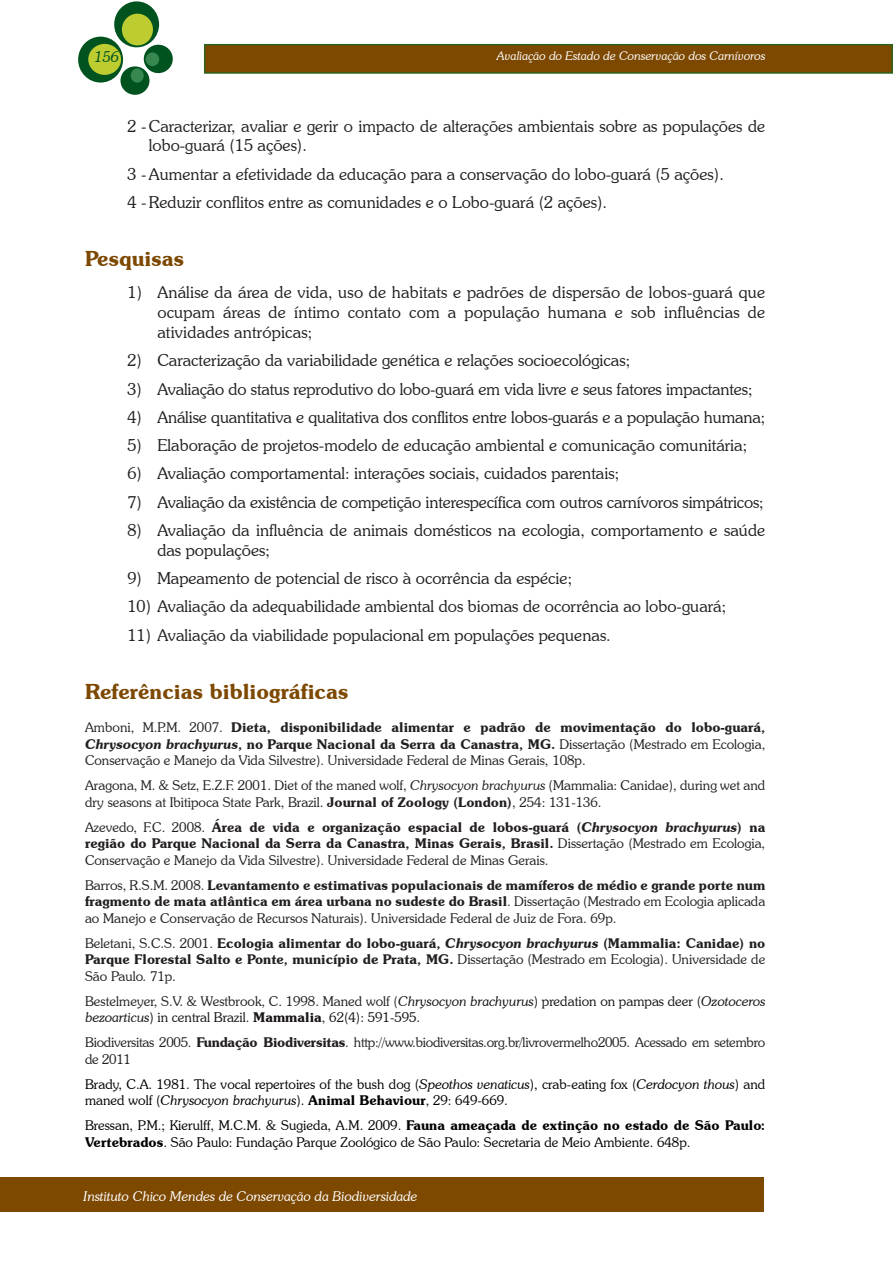
<style>
.page{position:relative;width:893px;height:1263px;background:#fff}
.page>*{position:absolute;margin:0;border:0;box-sizing:border-box;transform-origin:0 0}
.t1{font:600 21px "Souvenir IT Cby BT";color:#7d4800}
.t2{font:300 16.5px/19.8px "Souvenir IT Cby BT";color:#231f20}
.t3{font:italic 300 15px "Souvenir IT Cby BT";color:#00531e}
.t4{font:300 13.5px/16.5px "Souvenir IT Cby BT";color:#231f20;text-align:justify}
.t5{font:300 13.5px/16.5px "Souvenir IT Cby BT";color:#000}
.t6{font:600 13.5px/16.5px "Souvenir IT Cby BT";color:#231f20;text-align:justify}
.t7{font:300 13.5px/16.5px "Souvenir IT Cby BT";color:#171316}
.t8{font:300 13.5px/16.5px "Souvenir IT Cby BT";letter-spacing:-.02em;color:#231f20}
.t9{font:italic 300 13.5px "Souvenir IT Cby BT";color:#fff}
.t10{font:italic 300 12px "Souvenir IT Cby BT";color:#fff}
.s1{font-weight:600}
.s2{font-weight:600;font-style:italic}
.s3{font-style:italic}
.s4{font-weight:300}
.s5{color:#231f20}
</style>
<div class="page">
<div style="left:205px;top:45px;width:687px;height:28px;background:#7d4800"></div>
<div style="left:204px;top:44px;width:689px;height:30px;border:2px solid #2d631a"></div>
<div style="left:114px;top:1px;width:45px;height:46px;background:#00531e;border-radius:50%"></div>
<div style="left:78px;top:37px;width:45px;height:46px;background:#00531e;border-radius:50%"></div>
<div style="left:144px;top:45px;width:29px;height:28px;background:#00531e;border-radius:50%"></div>
<div style="left:120px;top:66px;width:30px;height:29px;background:#00531e;border-radius:50%"></div>
<div style="left:122px;top:14px;width:31px;height:31px;background:#bdcd31;border-radius:50%"></div>
<div style="left:88px;top:44px;width:33px;height:31px;background:#bdcd31;border-radius:50%"></div>
<div style="left:146px;top:52px;width:13px;height:14px;background:#388750;border-radius:50%"></div>
<div style="left:131px;top:68px;width:13px;height:15px;background:#388750;border-radius:50%"></div>
<div style="left:0;top:1178px;width:764px;height:34px;background:#7d4800"></div>
<p class="t3" style="left:94px;top:48px;width:26px">156</p>
<p class="t10" style="left:497px;top:49px;width:270px">Avaliação do Estado de Conservação dos Carnívoros</p>
<p class="t2" style="left:149px;top:116px;width:618px;text-indent:-21px">2 -Caracterizar, avaliar e gerir o impacto de alterações ambientais sobre as populações de lobo-guará (15 ações).</p>
<p class="t2" style="left:128px;top:159px;width:598px;line-height:28.3px">3 -Aumentar a efetividade da educação para a conservação do lobo-guará (5 ações).<br>4 -Reduzir conflitos entre as comunidades e o Lobo-guará (2 ações).</p>
<p class="t1" style="left:85px;top:245px;width:101px">Pesquisas</p>
<p class="t2" style="left:157px;top:282px;width:609px;text-align:justify;text-indent:-30px">1) Análise da área de vida, uso de habitats e padrões de dispersão de lobos-guará que ocupam áreas de íntimo contato com a população humana e sob influências de atividades antrópicas;</p>
<p class="t2" style="left:128px;top:350px;width:504px">2) Caracterização da variabilidade genética e relações socioecológicas;</p>
<p class="t2" style="left:128px;top:379px;width:626px">3) Avaliação do status reprodutivo do lobo-guará em vida livre e seus fatores impactantes;</p>
<p class="t2" style="left:128px;top:407px;width:639px">4) Análise quantitativa e qualitativa dos conflitos entre lobos-guarás e a população humana;</p>
<p class="t2" style="left:128px;top:435px;width:621px">5) Elaboração de projetos-modelo de educação ambiental e comunicação comunitária;</p>
<p class="t2" style="left:128px;top:463px;width:493px">6) Avaliação comportamental: interações sociais, cuidados parentais;</p>
<p class="t2" style="left:128px;top:492px;width:638px">7) Avaliação da existência de competição interespecífica com outros carnívoros simpátricos;</p>
<p class="t2" style="left:157px;top:520px;width:609px;text-indent:-30px">8) Avaliação da influência de animais domésticos na ecologia, comportamento e saúde das populações;</p>
<p class="t2" style="left:128px;top:568px;width:446px">9) Mapeamento de potencial de risco à ocorrência da espécie;</p>
<p class="t2" style="left:128px;top:596px;width:600px">10) Avaliação da adequabilidade ambiental dos biomas de ocorrência ao lobo-guará;</p>
<p class="t2" style="left:128px;top:625px;width:485px">11) Avaliação da viabilidade populacional em populações pequenas.</p>
<p class="t1" style="left:85px;top:678px;width:265px">Referências bibliográficas</p>
<p class="t4" style="left:85px;top:719px;width:682px">Amboni, M.P.M. 2007. <span class="s1">Dieta, disponibilidade alimentar e padrão de movimentação do lobo-guará, </span><span class="s2">Chrysocyon brachyurus</span><span class="s1">, no Parque Nacional da Serra da Canastra, MG.</span> Dissertação (Mestrado em Ecologia, Conservação e Manejo da Vida Silvestre). Universidade Federal de Minas Gerais, 108p.</p>
<p class="t4" style="left:85px;top:777px;width:682px">Aragona, M. &amp; Setz, E.Z.F. 2001. Diet of the maned wolf, <span class="s3">Chrysocyon brachyurus</span> (Mammalia: Canidae), during wet and dry seasons at Ibitipoca State Park, Brazil. <span class="s1">Journal of Zoology (London)</span>, 254: 131-136.</p>
<p class="t4" style="left:85px;top:818px;width:682px">Azevedo, F.C. 2008. <span class="s1">Área de vida e organização espacial de lobos-guará (</span><span class="s2">Chrysocyon brachyurus</span><span class="s1">) na região do Parque Nacional da Serra da Canastra, Minas Gerais, Brasil.</span> Dissertação (Mestrado em Ecologia, Conservação e Manejo da Vida Silvestre). Universidade Federal de Minas Gerais.</p>
<p class="t4" style="left:85px;top:876px;width:682px">Barros, R.S.M. 2008. <span class="s1">Levantamento e estimativas populacionais de mamíferos de médio e grande porte num fragmento de mata atlântica em área urbana no sudeste do Brasil</span>. Dissertação (Mestrado em Ecologia aplicada ao Manejo e Conservação de Recursos Naturais). Universidade Federal de Juiz de Fora. 69p.</p>
<p class="t6" style="left:85px;top:934px;width:682px"><span class="s4">Beletani, S.C.S. 2001.</span> Ecologia alimentar do lobo-guará, <span class="s3">Chrysocyon brachyurus</span> (Mammalia: Canidae) no Parque Florestal Salto e Ponte, município de Prata, MG. <span class="s4">Dissertação (Mestrado em Ecologia). Universidade de São Paulo. 71p.</span></p>
<p class="t7" style="left:85px;top:992px;width:682px"><span class="s5">Bestelmeyer, S.V. &amp; Westbrook, C. 1998. Maned wolf (</span><span class="s3">Chrysocyon brachyurus</span>) predation on pampas deer (<span class="s3">Ozotoceros bezoarticus</span>) in central Brazil. <span class="s1">Mammalia</span>, 62(4): 591-595.</p>
<p class="t8" style="left:85px;top:1034px;width:682px">Biodiversitas 2005. <span class="s1">Fundação Biodiversitas</span>. http://www.biodiversitas.org.br/livrovermelho2005. Acessado em setembro de 2011</p>
<p class="t5" style="left:85px;top:1075px;width:682px">Brady, C.A. 1981. The vocal repertoires of the bush dog (<span class="s3">Speothos venaticus</span>), crab-eating fox (<span class="s3">Cerdocyon thous</span>) and maned wolf (<span class="s3">Chrysocyon brachyurus</span>). <span class="s1">Animal Behaviour</span>, 29: 649-669.</p>
<p class="t5" style="left:85px;top:1117px;width:682px">Bressan, P.M.; Kierulff, M.C.M. &amp; Sugieda, A.M. 2009. <span class="s1">Fauna ameaçada de extinção no estado de São Paulo:<br>Vertebrados</span>. São Paulo: Fundação Parque Zoológico de São Paulo: Secretaria de Meio Ambiente. 648p.</p>
<p class="t9" style="left:84px;top:1188px;width:335px">Instituto Chico Mendes de Conservação da Biodiversidade</p>
</div>
